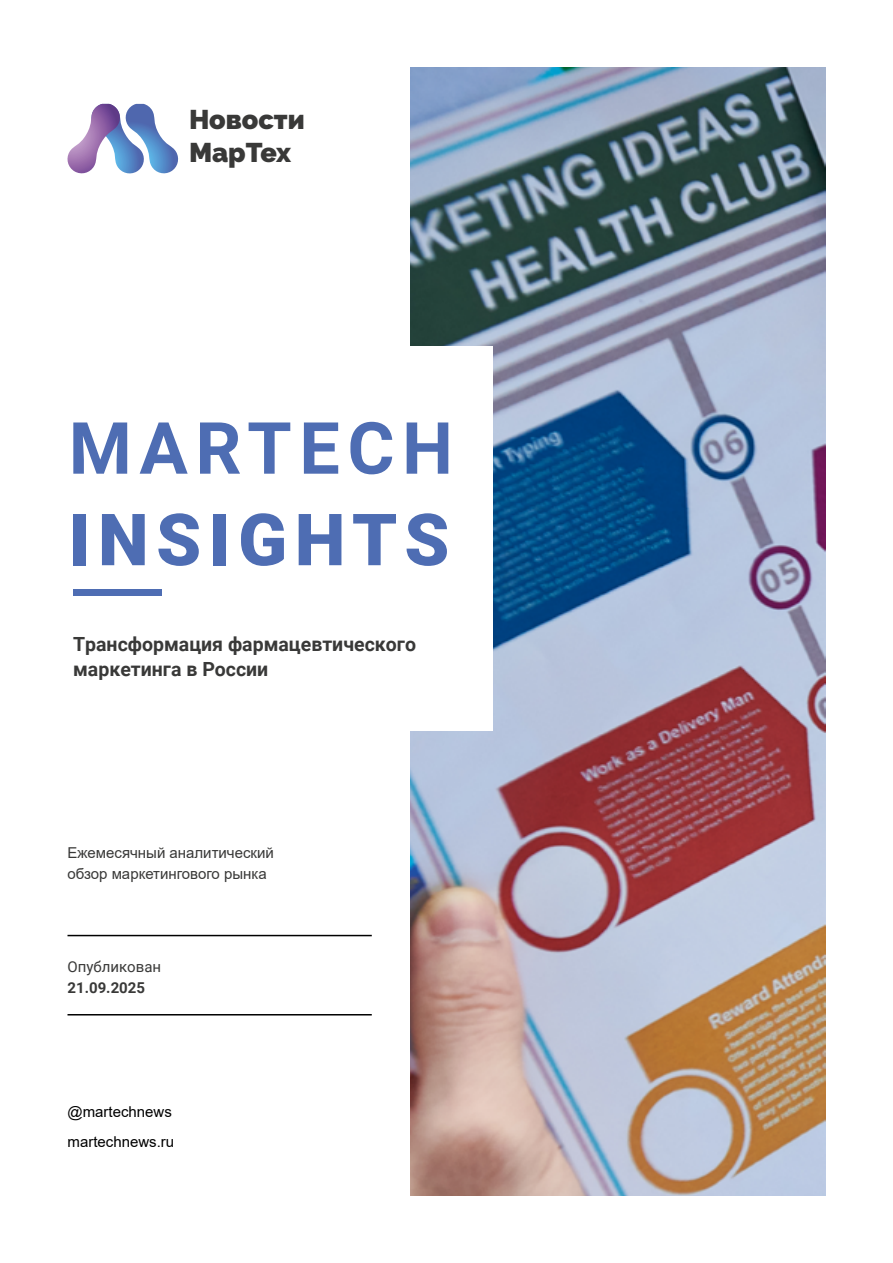
<style>
.page{position:relative;width:893px;height:1263px;background:#fff}
.page>*{position:absolute;margin:0;border:0;box-sizing:border-box;transform-origin:0 0}
.t1{font:900 72px "Roboto";letter-spacing:.105em;color:#4e6db3}
.t2{font:700 72px "Roboto";letter-spacing:.105em;color:#4e6db3}
.t3{font:900 27px/33px "Raleway";color:#393938}
.t4{font:700 19.5px/25.5px "Roboto";color:#393938}
.t5{font:15px/21px "Arial";color:#393938}
.t6{font:15px "Arial";color:#000}
.t7{font:15px "Roboto";color:#393938}
.t8{font:700 15px "Roboto";color:#393938}
</style>
<div class="page">
<img style="left:410px;top:68px;width:415px;height:1127px">
<div style="left:0;top:346px;width:492px;height:385px;background:#fff"></div>
<div style="left:73px;top:589px;width:88px;height:7px;background:#4e6db3"></div>
<hr style="left:68px;top:935px;width:304px;height:1px;background:#000">
<hr style="left:68px;top:1014px;width:304px;height:1px;background:#000">
<svg style="left:67px;top:104px;width:112px;height:70px"></svg>
<h2 class="t3" style="left:189px;top:103px;width:117px">Новости<br>МарТех</h2>
<h1 class="t2" style="left:69px;top:398px;width:386px">MARTECH</h1>
<h1 class="t1" style="left:69px;top:489px;width:382px">INSIGHTS</h1>
<h3 class="t4" style="left:73px;top:630px;width:344px">Трансформация фармацевтического маркетинга в России</h3>
<p class="t5" style="left:68px;top:842px;width:208px">Ежемесячный аналитический обзор маркетингового рынка</p>
<p class="t7" style="left:68px;top:956px;width:95px">Опубликован</p>
<p class="t8" style="left:68px;top:977px;width:79px">21.09.2025</p>
<p class="t6" style="left:68px;top:1101px;width:106px">@martechnews</p>
<p class="t6" style="left:68px;top:1131px;width:108px">martechnews.ru</p>
</div>
